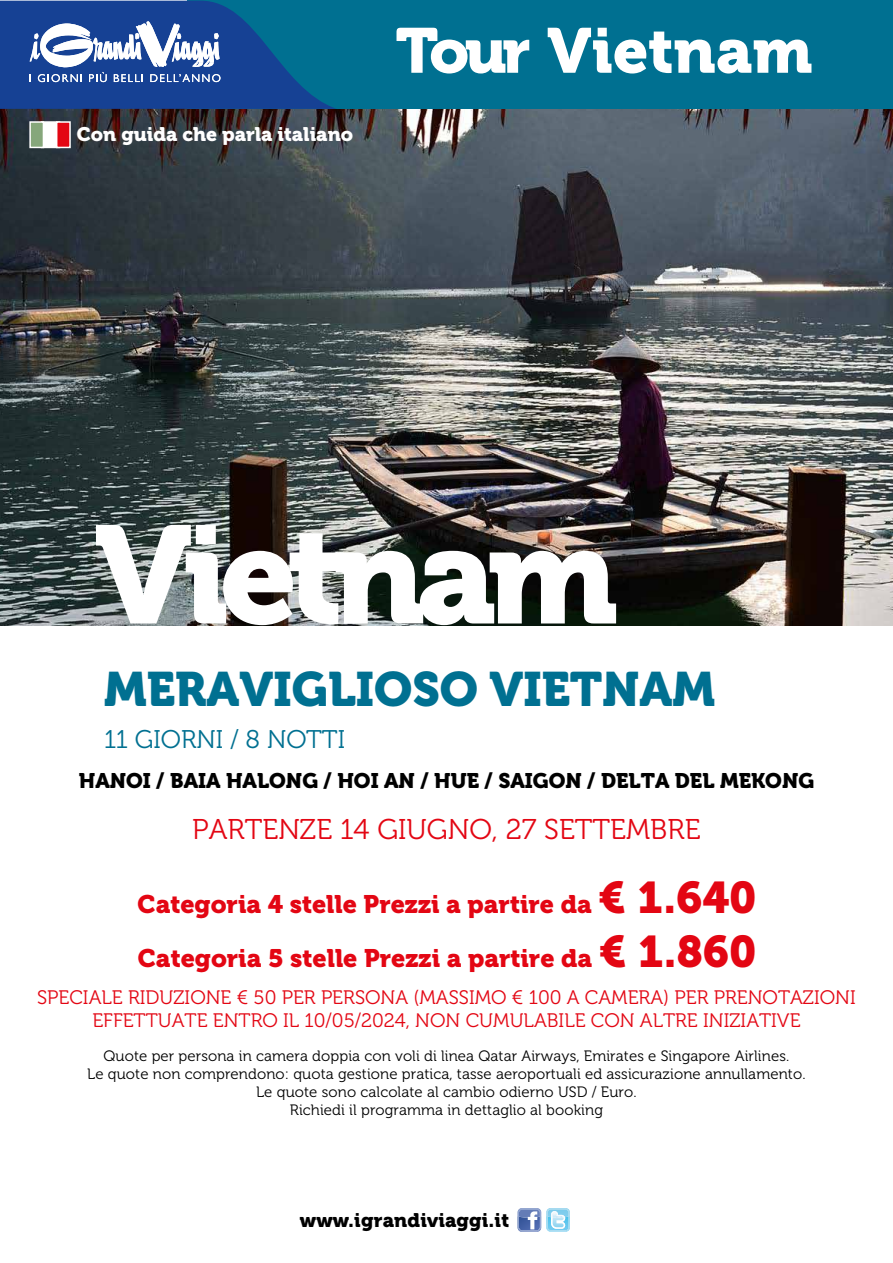
<style>
.page{position:relative;width:893px;height:1263px;background:#fff}
.page>*{position:absolute;margin:0;border:0;box-sizing:border-box;transform-origin:0 0}
.t1{font:137.85px "Museo 900";letter-spacing:-.07em;color:#fff}
.t2{font:63px "Museo 900";color:#fff}
.t3{font:48px "Museo 900";color:#007091}
.t4{font:28.5px "Museo 300";color:#e30613}
.t5{font:25.5px "Museo 300";color:#007091}
.t6{font:25.2px "Museo 900";color:#e30613}
.t7{font:21px "Museo 900";color:#000}
.t8{font:19.5px/23.4px "Museo 300";color:#e30613;text-align:center}
.t9{font:19.5px "Museo 900";color:#fff}
.t10{font:19.5px "Museo 900";letter-spacing:.01em;color:#000}
.t11{font:15px/18px "Museo 300";letter-spacing:.005em;color:#000;text-align:center}
.s1{font-size:44.1px}
</style>
<div class="page">
<img style="left:0;top:108px;width:893px;height:517px">
<svg style="left:518px;top:1208px;width:52px;height:24px"></svg>
<div style="left:187px;top:0;width:706px;height:108px;background:#007091"></div>
<svg style="left:0;top:1px;width:337px;height:108px"></svg>
<div style="left:41px;top:121px;width:19px;height:27px;background:#fff;border:2px solid #fff"></div>
<div style="left:29px;top:121px;width:15px;height:27px;background:#86a77b;border:2px solid #fff"></div>
<div style="left:56px;top:121px;width:15px;height:27px;background:#e30613;border:2px solid #fff"></div>
<h3 class="t9" style="left:77px;top:123px;width:278px">Con guida che parla italiano</h3>
<h2 class="t2" style="left:396px;top:15px;width:418px">Tour Vietnam</h2>
<h1 class="t1" style="left:95px;top:497px;width:525px">Vietnam</h1>
<h3 class="t3" style="left:104px;top:662px;width:613px">MERAVIGLIOSO VIETNAM</h3>
<h3 class="t5" style="left:104px;top:725px;width:243px">11 GIORNI / 8 NOTTI</h3>
<h3 class="t7" style="left:79px;top:769px;width:737px">HANOI / BAIA HALONG / HOI AN / HUE / SAIGON / DELTA DEL MEKONG</h3>
<h3 class="t4" style="left:192px;top:814px;width:510px">PARTENZE 14 GIUGNO, 27 SETTEMBRE</h3>
<h3 class="t6" style="left:138px;top:890px;width:621px">Categoria 4 stelle Prezzi a partire da <span class="s1">€ 1.640</span></h3>
<h3 class="t6" style="left:138px;top:944px;width:620px">Categoria 5 stelle Prezzi a partire da <span class="s1">€ 1.860</span></h3>
<h3 class="t8" style="left:37px;top:986px;width:820px">SPECIALE RIDUZIONE € 50 PER PERSONA (MASSIMO € 100 A CAMERA) PER PRENOTAZIONI<br>EFFETTUATE ENTRO IL 10/05/2024, NON CUMULABILE CON ALTRE INIZIATIVE</h3>
<p class="t11" style="left:87px;top:1047px;width:720px">Quote per persona in camera doppia con voli di linea Qatar Airways, Emirates e Singapore Airlines.<br>Le quote non comprendono: quota gestione pratica, tasse aeroportuali ed assicurazione annullamento.<br>Le quote sono calcolate al cambio odierno USD / Euro.<br>Richiedi il programma in dettaglio al booking</p>
<h3 class="t10" style="left:300px;top:1209px;width:211px">www.igrandiviaggi.it</h3>
</div>
